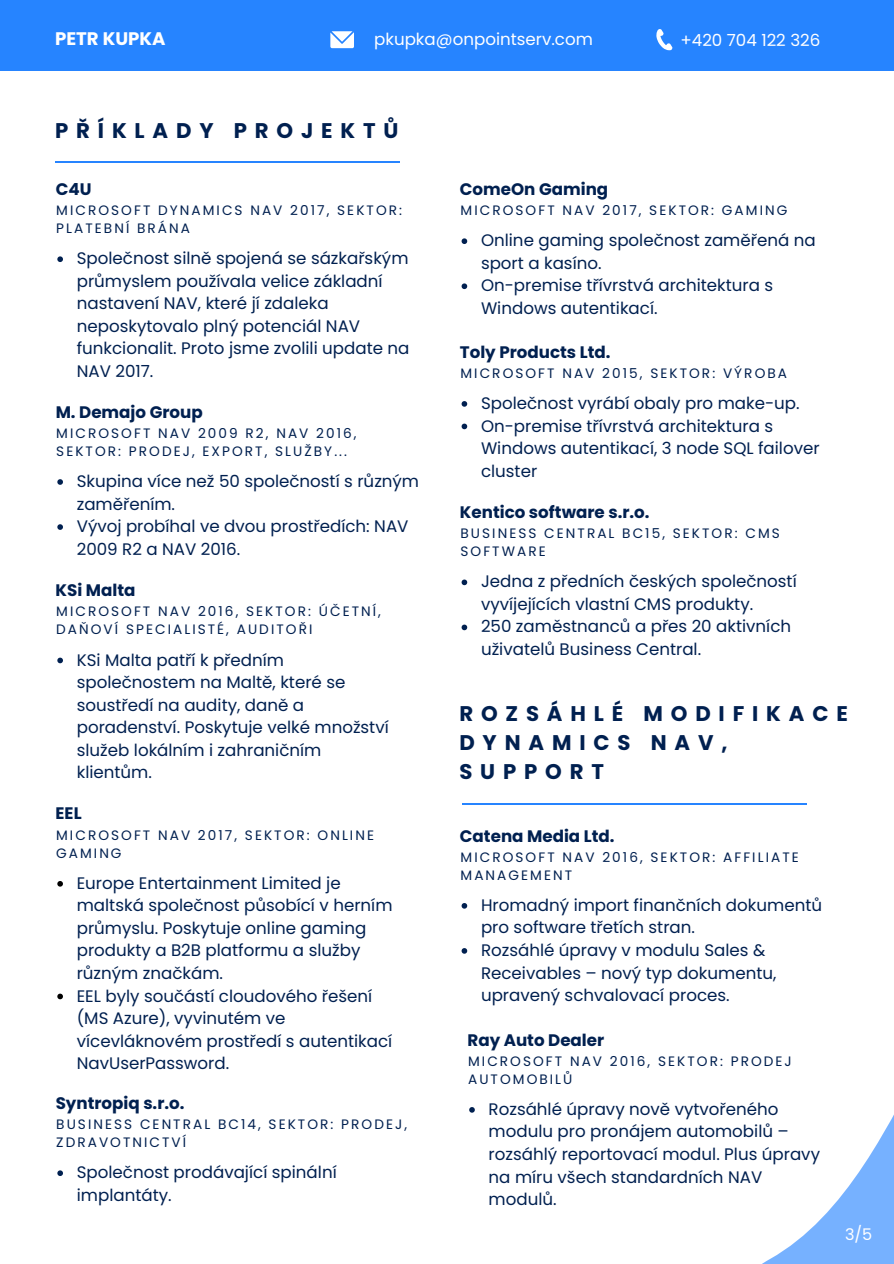
<style>
.page{position:relative;width:894px;height:1264px;background:#fff}
.page>*{position:absolute;margin:0;border:0;box-sizing:border-box;transform-origin:0 0}
.t1{font:700 21.15px "Poppins";letter-spacing:.37em;color:#002050}
.t2{font:700 18.15px "Poppins";color:#fff}
.t3{font:16.65px/22.5px "Poppins";color:#002050}
.t4{font:700 16.65px "Poppins";color:#002050}
.t5{font:16.65px "Poppins";color:#fff}
.t6{font:16.05px "Poppins";color:#fff}
.t7{font:13.65px/18px "Poppins";letter-spacing:.15em;color:#002050}
</style>
<div class="page">
<div style="left:0;top:0;width:893px;height:71px;background:#2684ff"></div>
<svg style="left:656px;top:29px;width:16px;height:21px"></svg>
<svg style="left:330px;top:31px;width:24px;height:17px"></svg>
<svg style="left:763px;top:1116px;width:130px;height:147px"></svg>
<hr style="left:55px;top:161px;width:345px;height:1px;background:#2684ff">
<svg style="left:57px;top:256px;width:6px;height:6px"></svg>
<svg style="left:57px;top:479px;width:6px;height:6px"></svg>
<svg style="left:57px;top:524px;width:6px;height:6px"></svg>
<svg style="left:57px;top:657px;width:6px;height:6px"></svg>
<svg style="left:57px;top:881px;width:6px;height:5px"></svg>
<svg style="left:57px;top:993px;width:6px;height:6px"></svg>
<svg style="left:461px;top:238px;width:6px;height:6px"></svg>
<svg style="left:461px;top:283px;width:6px;height:6px"></svg>
<svg style="left:461px;top:401px;width:6px;height:6px"></svg>
<svg style="left:461px;top:423px;width:6px;height:6px"></svg>
<svg style="left:461px;top:579px;width:6px;height:6px"></svg>
<svg style="left:461px;top:624px;width:6px;height:6px"></svg>
<svg style="left:57px;top:1170px;width:6px;height:5px"></svg>
<hr style="left:462px;top:803px;width:344px;height:1px;background:#2684ff">
<svg style="left:461px;top:903px;width:6px;height:5px"></svg>
<svg style="left:461px;top:948px;width:6px;height:5px"></svg>
<svg style="left:469px;top:1107px;width:5px;height:5px"></svg>
<p class="t2" style="left:55px;top:26px;width:112px">PETR KUPKA</p>
<p class="t5" style="left:374px;top:27px;width:220px">pkupka@onpointserv.com</p>
<p class="t5" style="left:680px;top:28px;width:141px">+420 704 122 326</p>
<p class="t1" style="left:55px;top:116px;width:345px">PŘÍKLADY PROJEKTŮ</p>
<p class="t4" style="left:56px;top:177px;width:37px">C4U</p>
<p class="t7" style="left:56px;top:201px;width:347px">MICROSOFT DYNAMICS NAV 2017, SEKTOR:<br>PLATEBNÍ BRÁNA</p>
<p class="t3" style="left:77px;top:247px;width:334px">Společnost silně spojená se sázkařským průmyslem používala velice základní nastavení NAV, které jí zdaleka neposkytovalo plný potenciál NAV funkcionalit. Proto jsme zvolili update na<br>NAV 2017.</p>
<p class="t4" style="left:56px;top:400px;width:148px">M. Demajo Group</p>
<p class="t7" style="left:56px;top:424px;width:302px">MICROSOFT NAV 2009 R2, NAV 2016,<br>SEKTOR: PRODEJ, EXPORT, SLUŽBY...</p>
<p class="t3" style="left:77px;top:470px;width:344px">Skupina více než 50 společností s různým zaměřením.</p>
<p class="t3" style="left:77px;top:515px;width:333px">Vývoj probíhal ve dvou prostředích: NAV<br>2009 R2 a NAV 2016.</p>
<p class="t4" style="left:56px;top:578px;width:81px">KSi Malta</p>
<p class="t7" style="left:56px;top:602px;width:326px">MICROSOFT NAV 2016, SEKTOR: ÚČETNÍ,<br>DAŇOVÍ SPECIALISTÉ, AUDITOŘI</p>
<p class="t3" style="left:77px;top:648px;width:313px">KSi Malta patří k předním společnostem na Maltě, které se soustředí na audity, daně a poradenství. Poskytuje velké množství služeb lokálním i zahraničním klientům.</p>
<p class="t4" style="left:56px;top:802px;width:27px">EEL</p>
<p class="t7" style="left:56px;top:826px;width:319px">MICROSOFT NAV 2017, SEKTOR: ONLINE<br>GAMING</p>
<p class="t3" style="left:77px;top:871px;width:317px">Europe Entertainment Limited je maltská společnost působící v herním průmyslu. Poskytuje online gaming produkty a B2B platformu a služby různým značkám.</p>
<p class="t3" style="left:77px;top:984px;width:317px">EEL byly součástí cloudového řešení (MS Azure), vyvinutém ve vícevláknovém prostředí s autentikací<br>NavUserPassword.</p>
<p class="t4" style="left:56px;top:1091px;width:130px">Syntropiq s.r.o.</p>
<p class="t7" style="left:56px;top:1115px;width:352px">BUSINESS CENTRAL BC14, SEKTOR: PRODEJ,<br>ZDRAVOTNICTVÍ</p>
<p class="t3" style="left:77px;top:1161px;width:261px">Společnost prodávající spinální implantáty.</p>
<p class="t4" style="left:460px;top:177px;width:150px">ComeOn Gaming</p>
<p class="t3" style="left:481px;top:229px;width:336px">Online gaming společnost zaměřená na sport a kasíno.</p>
<p class="t3" style="left:481px;top:274px;width:293px">On-premise třívrstvá architektura s<br>Windows autentikací.</p>
<p class="t7" style="left:460px;top:201px;width:328px">MICROSOFT NAV 2017, SEKTOR: GAMING</p>
<p class="t4" style="left:460px;top:340px;width:152px">Toly Products Ltd.</p>
<p class="t3" style="left:481px;top:392px;width:320px">Společnost vyrábí obaly pro make-up.</p>
<p class="t3" style="left:481px;top:414px;width:340px">On-premise třívrstvá architektura s<br>Windows autentikací, 3 node SQL failover cluster</p>
<p class="t7" style="left:460px;top:364px;width:328px">MICROSOFT NAV 2015, SEKTOR: VÝROBA</p>
<p class="t4" style="left:460px;top:500px;width:191px">Kentico software s.r.o.</p>
<p class="t7" style="left:460px;top:524px;width:321px">BUSINESS CENTRAL BC15, SEKTOR: CMS<br>SOFTWARE</p>
<p class="t3" style="left:481px;top:570px;width:317px">Jedna z předních českých společností vyvíjejících vlastní CMS produkty.</p>
<p class="t3" style="left:481px;top:615px;width:311px">250 zaměstnanců a přes 20 aktivních uživatelů Business Central.</p>
<p class="t1" style="left:459px;top:698px;width:390px">ROZSÁHLÉ MODIFIKACE</p>
<p class="t1" style="left:459px;top:727px;width:269px">DYNAMICS NAV,</p>
<p class="t1" style="left:459px;top:757px;width:146px">SUPPORT</p>
<p class="t4" style="left:460px;top:824px;width:156px">Catena Media Ltd.</p>
<p class="t7" style="left:460px;top:848px;width:339px">MICROSOFT NAV 2016, SEKTOR: AFFILIATE<br>MANAGEMENT</p>
<p class="t3" style="left:481px;top:893px;width:342px">Hromadný import finančních dokumentů pro software třetích stran.</p>
<p class="t3" style="left:481px;top:938px;width:297px">Rozsáhlé úpravy v modulu Sales &amp;<br>Receivables – nový typ dokumentu, upravený schvalovací proces.</p>
<p class="t4" style="left:467px;top:1028px;width:138px">Ray Auto Dealer</p>
<p class="t7" style="left:468px;top:1051px;width:325px">MICROSOFT NAV 2016, SEKTOR: PRODEJ<br>AUTOMOBILŮ</p>
<p class="t3" style="left:488px;top:1097px;width:333px">Rozsáhlé úpravy nově vytvořeného modulu pro pronájem automobilů – rozsáhlý reportovací modul. Plus úpravy na míru všech standardních NAV modulů.</p>
<p class="t6" style="left:844px;top:1223px;width:29px">3/5</p>
</div>
